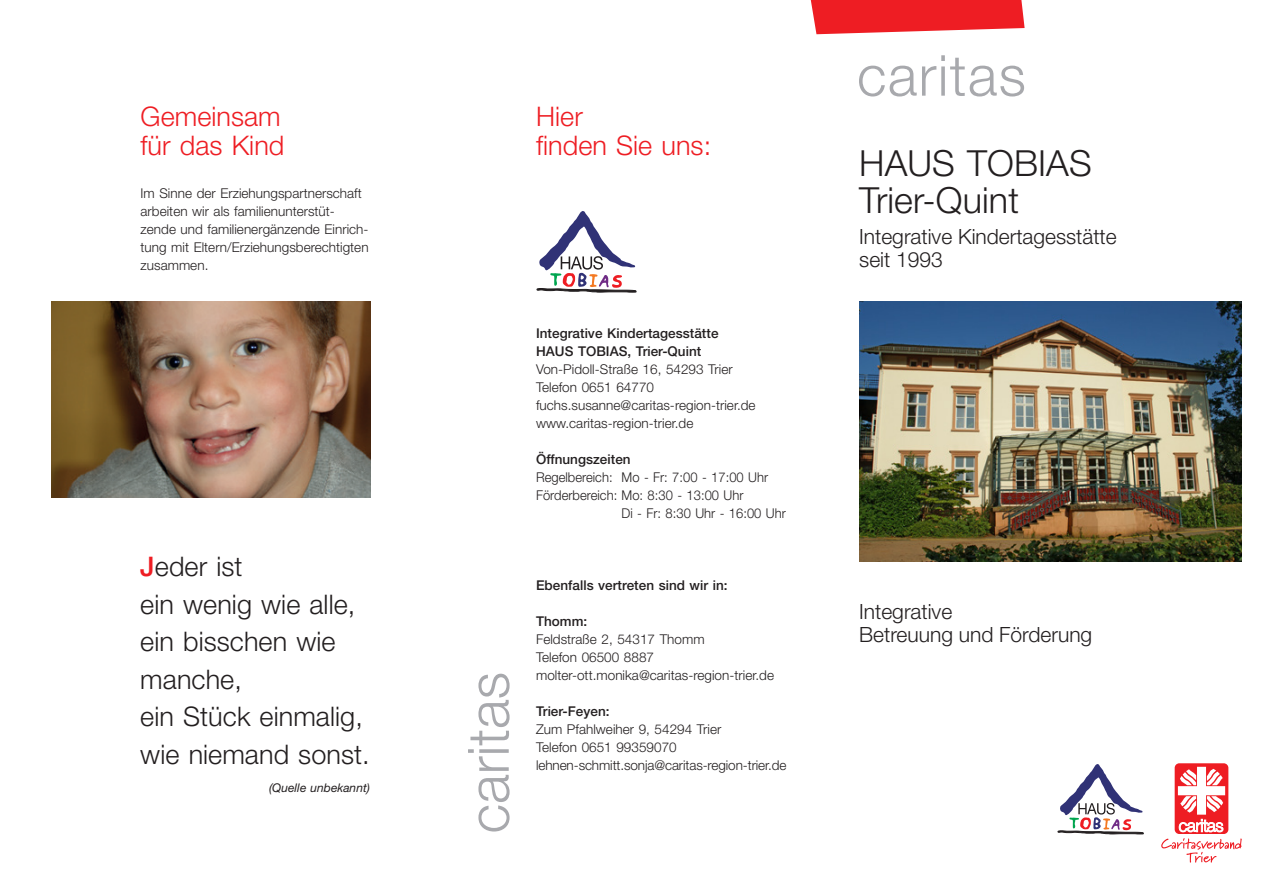
<style>
.page{position:relative;width:1263px;height:893px;background:#fff}
.page>*{position:absolute;margin:0;border:0;box-sizing:border-box;transform-origin:0 0}
.Wie_Caritas_grafik{font:300 57px "Helvetica Neue LT Pro";color:#a8a9ad}
._001_Haedline_VaO{font:300 36px/37.5px "Helvetica Neue LT Pro";letter-spacing:.005em;color:#231f20}
._003-Headline-Innens{font:300 27px/37.5px "Helvetica Neue LT Pro";letter-spacing:.005em;color:#231f20}
._003-Headline-Innens-2{font:300 27px/28.5px "Helvetica Neue LT Pro";letter-spacing:.005em;color:#ee1d23}
._008-Einrichtungsnam{font:300 21px/22.5px "Helvetica Neue LT Pro";color:#231f20}
._009-Impressum-oben{font:300 13.5px/18px "Helvetica Neue LT Pro";letter-spacing:.005em;color:#231f20}
._005-Fließtext{font:300 13.5px/18px "Helvetica Neue LT Pro";letter-spacing:.005em;color:#231f20}
._009-Impressum-oben-2{font:300 13.5px/18px "Helvetica Neue LT Pro";letter-spacing:.005em;color:#231f20;scale:.96 1}
._009-Impressum-oben-3{font:500 13.5px "Helvetica Neue LT Pro";letter-spacing:.005em;color:#231f20}
._003-Headline-Innens-3{font:italic 12px "Helvetica Neue LT Pro";letter-spacing:.005em;color:#231f20}
.s1{font-weight:500;color:#ee1d23}
.s2{font-weight:500}
</style>
<div class="page">
<svg style="left:810px;top:0;width:214px;height:34px;background:#ef3439"></svg>
<img style="left:859px;top:302px;width:383px;height:259px">
<img style="left:51px;top:302px;width:319px;height:195px">
<svg style="left:1058px;top:764px;width:85px;height:70px"></svg>
<svg style="left:537px;top:211px;width:99px;height:81px"></svg>
<svg style="left:859px;top:55px;width:165px;height:42px"></svg>
<div style="left:1175px;top:763px;width:53px;height:71px;background:#ee1d23;border-radius:5px"></div>
<svg style="left:1178px;top:767px;width:47px;height:65px"></svg>
<svg style="left:1161px;top:838px;width:81px;height:25px"></svg>
<p class="_003-Headline-Innens-2" style="left:141px;top:102px;width:145px">Gemeinsam für das Kind</p>
<p class="_005-Fließtext" style="left:141px;top:184px;width:230px">Im Sinne der Erziehungspartnerschaft arbeiten wir als familienunterstüt&shy;zende und familienergänzende Einrich&shy;tung mit Eltern/Erziehungsberechtigten zusammen.</p>
<p class="_003-Headline-Innens" style="left:140px;top:547px;width:231px"><span class="s1">J</span>eder ist<br>ein wenig wie alle, ein bisschen wie manche,<br>ein Stück einmalig, wie niemand sonst.</p>
<p class="_003-Headline-Innens-3" style="left:269px;top:780px;width:102px">(Quelle unbekannt)</p>
<p class="_003-Headline-Innens-2" style="left:536px;top:102px;width:177px">Hier<br>finden Sie uns:</p>
<p class="Wie_Caritas_grafik" style="left:454px;top:833px;width:163px;rotate:-90deg">caritas</p>
<p class="_009-Impressum-oben-3" style="left:536px;top:325px;width:184px">Integrative Kindertagesstätte</p>
<p class="_009-Impressum-oben" style="left:536px;top:342px;width:198px"><span class="s2">HAUS TOBIAS, Trier-Quint<br></span>Von-Pidoll-Straße 16, 54293 Trier</p>
<p class="_009-Impressum-oben" style="left:536px;top:378px;width:221px">Telefon 0651 64770 fuchs.susanne@caritas-region-trier.de www.caritas-region-trier.de</p>
<p class="_009-Impressum-oben-3" style="left:536px;top:451px;width:96px">Öffnungszeiten</p>
<p class="_009-Impressum-oben-2" style="left:536px;top:468px;width:243px">Regelbereich: Mo - Fr: 7:00 - 17:00 Uhr</p>
<p class="_009-Impressum-oben-2" style="left:622px;top:486px;width:173px;text-indent:-85px">Förderbereich: Mo: 8:30 - 13:00 Uhr<br>Di - Fr: 8:30 Uhr - 16:00 Uhr</p>
<p class="_009-Impressum-oben-3" style="left:536px;top:577px;width:193px">Ebenfalls vertreten sind wir in:</p>
<p class="_009-Impressum-oben" style="left:536px;top:612px;width:170px"><span class="s2">Thomm:<br></span>Feldstraße 2, 54317 Thomm</p>
<p class="_009-Impressum-oben" style="left:536px;top:648px;width:239px">Telefon 06500 8887 molter-ott.monika@caritas-region-trier.de</p>
<p class="_009-Impressum-oben-3" style="left:536px;top:703px;width:75px">Trier-Feyen:</p>
<p class="_009-Impressum-oben" style="left:536px;top:720px;width:187px">Zum Pfahlweiher 9, 54294 Trier</p>
<p class="_009-Impressum-oben" style="left:536px;top:738px;width:252px">Telefon 0651 99359070 lehnen-schmitt.sonja@caritas-region-trier.de</p>
<p class="_001_Haedline_VaO" style="left:859px;top:143px;width:234px">HAUS TOBIAS<br>Trier-Quint</p>
<p class="_008-Einrichtungsnam" style="left:859px;top:225px;width:259px">Integrative Kindertagesstätte seit 1993</p>
<p class="_008-Einrichtungsnam" style="left:859px;top:600px;width:235px">Integrative<br>Betreuung und Förderung</p>
</div>
